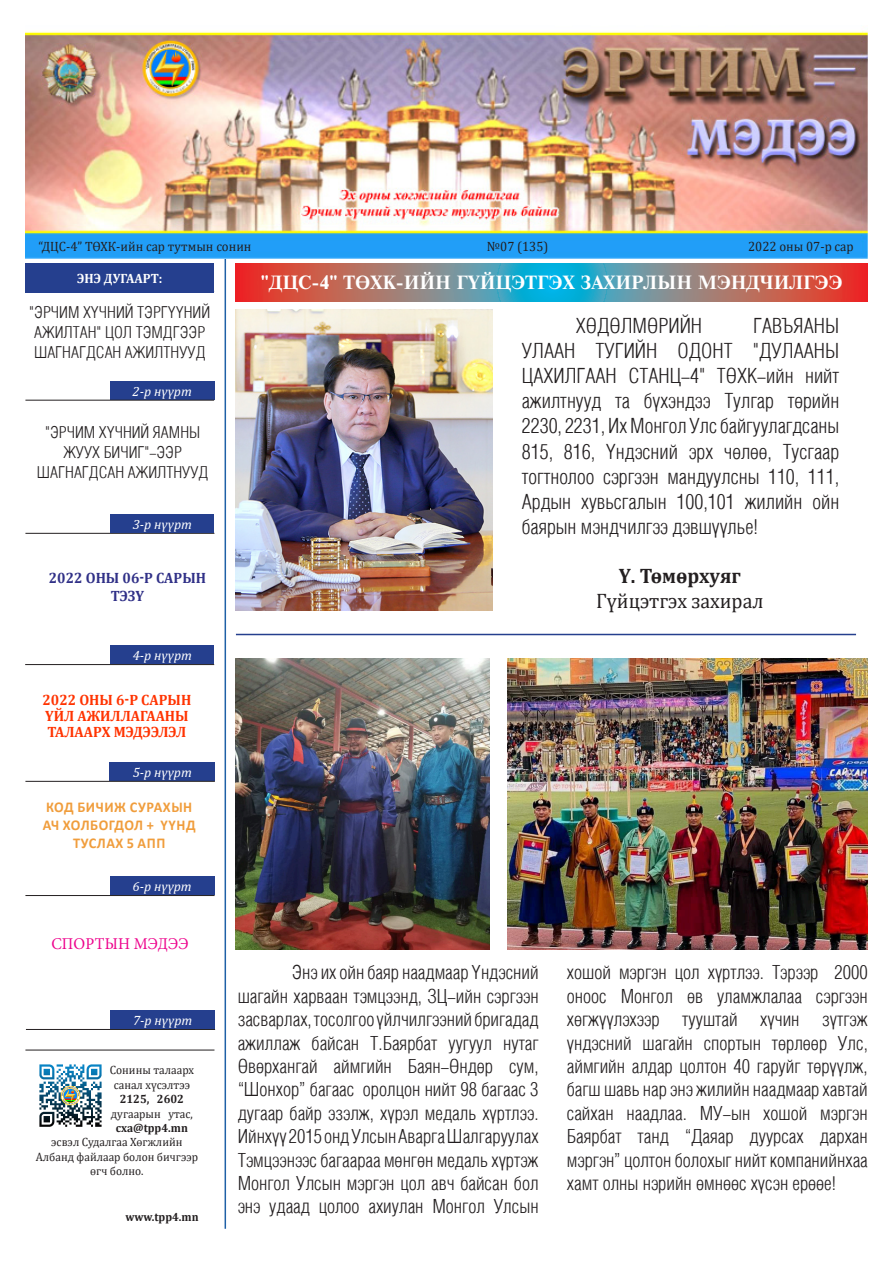
<style>
.page{position:relative;width:893px;height:1263px;background:#fff}
.page>*{position:absolute;margin:0;border:0;box-sizing:border-box;transform-origin:0 0}
.t1{font:21px/25.2px "Mogul Helios";color:#231f20;text-align:justify}
.t2{font:21px "Cambria";color:#231f20;scale:.95 1}
.t3{font:700 21px "Cambria";color:#231f20;scale:.95 1}
.t4{font:19.5px/23.4px "Mogul Helios";color:#231f20;text-align:justify}
.t5{font:700 18px "Mn Times";color:#fff}
.t6{font:16.5px/19.8px "Mogul Helios";color:#231f20}
.t7{font:16.5px "Minion Pro";letter-spacing:.01em;color:#ed028c;scale:.95 1}
.t8{font:700 15px/16.2px "Cambria";color:#f30;scale:.95 1}
.t9{font:700 15px/18px "Calibri";letter-spacing:.04em;color:#f09d3c;text-align:center;scale:.95 1}
.t10{font:700 15px/18px "Cambria";color:#303087;text-align:center;scale:.95 1}
.t11{font:13.5px "Cambria";color:#231f20;scale:.95 1}
.t12{font:italic 13.5px "Cambria";color:#fff}
.t13{font:700 13.5px "Cambria";color:#fff;scale:.95 1}
.t14{font:12px "Cambria";color:#231f20;scale:.95 1}
.t15{font:700 12px "Cambria";color:#231f20;scale:.95 1}
</style>
<div class="page">
<div style="left:110px;top:381px;width:104px;height:19px;background:#253f8e"></div>
<img style="left:39px;top:1064px;width:63px;height:63px">
<hr style="left:25px;top:1050px;width:189px;height:1px;background:#231f20">
<hr style="left:25px;top:400px;width:189px;height:1px;background:#231f20">
<hr style="left:25px;top:533px;width:189px;height:1px;background:#231f20">
<div style="left:110px;top:514px;width:104px;height:19px;background:#253f8e"></div>
<div style="left:25px;top:263px;width:189px;height:30px;background:#253f8e"></div>
<div style="left:110px;top:645px;width:104px;height:19px;background:#253f8e"></div>
<hr style="left:25px;top:664px;width:189px;height:1px;background:#231f20">
<hr style="left:25px;top:895px;width:190px;height:1px;background:#231f20">
<div style="left:110px;top:876px;width:105px;height:19px;background:#253f8e"></div>
<div style="left:110px;top:762px;width:105px;height:19px;background:#253f8e"></div>
<hr style="left:25px;top:781px;width:190px;height:1px;background:#231f20">
<hr style="left:26px;top:1029px;width:189px;height:1px;background:#231f20">
<div style="left:110px;top:1010px;width:105px;height:19px;background:#253f8e"></div>
<img style="left:236px;top:310px;width:256px;height:300px">
<svg style="left:236px;top:263px;width:631px;height:39px;background:#91797b"></svg>
<hr style="left:225px;top:248px;width:1px;height:981px;background:#1f60a6">
<hr style="left:236px;top:634px;width:620px;height:1px;background:#253f8e">
<img style="left:507px;top:659px;width:360px;height:290px">
<img style="left:235px;top:659px;width:255px;height:290px">
<img style="left:25px;top:31px;width:843px;height:228px">
<p class="t11" style="left:468px;top:237px;width:66px">№07 (135)</p>
<p class="t11" style="left:751px;top:237px;width:113px">2022 оны 07-р сар</p>
<p class="t11" style="left:39px;top:239px;width:226px">“ДЦС-4” ТӨХК-ийн сар тутмын сонин</p>
<p class="t11" style="left:487px;top:239px;width:66px">№07 (135)</p>
<p class="t11" style="left:748px;top:239px;width:113px">2022 оны 07-р сар</p>
<p class="t13" style="left:77px;top:269px;width:91px">ЭНЭ ДУГААРТ:</p>
<p class="t6" style="left:29px;top:302px;width:182px">"ЭРЧИМ ХҮЧНИЙ ТЭРГҮҮНИЙ<br>АЖИЛТАН" ЦОЛ ТЭМДГЭЭР<br>ШАГНАГДСАН АЖИЛТНУУД</p>
<p class="t12" style="left:133px;top:382px;width:61px">2-р нүүрт</p>
<p class="t6" style="left:37px;top:423px;width:173px;text-align:center">"ЭРЧИМ ХҮЧНИЙ ЯАМНЫ<br>ЖУУХ БИЧИГ"-ЭЭР<br>ШАГНАГДСАН АЖИЛТНУУД</p>
<p class="t12" style="left:133px;top:515px;width:61px">3-р нүүрт</p>
<p class="t10" style="left:49px;top:568px;width:167px">2022 ОНЫ 06-Р САРЫН<br>ТЭЗҮ</p>
<p class="t12" style="left:133px;top:646px;width:61px">4-р нүүрт</p>
<p class="t8" style="left:43px;top:691px;width:158px">2022 ОНЫ 6-Р САРЫН<br>ҮЙЛ АЖИЛЛАГААНЫ<br>ТАЛААРХ МЭДЭЭЛЭЛ</p>
<p class="t12" style="left:133px;top:763px;width:61px">5-р нүүрт</p>
<p class="t9" style="left:43px;top:798px;width:162px">КОД БИЧИЖ СУРАХЫН<br>АЧ ХОЛБОГДОЛ + ҮҮНД<br>ТУСЛАХ 5 АПП</p>
<p class="t12" style="left:133px;top:877px;width:61px">6-р нүүрт</p>
<p class="t7" style="left:51px;top:933px;width:146px">СПОРТЫН МЭДЭЭ</p>
<p class="t12" style="left:133px;top:1011px;width:61px">7-р нүүрт</p>
<p class="t14" style="left:110px;top:1063px;width:90px">Сонины талаарх</p>
<p class="t14" style="left:114px;top:1078px;width:82px">санал хүсэлтээ</p>
<p class="t15" style="left:120px;top:1091px;width:69px">2125, 2602</p>
<p class="t14" style="left:111px;top:1106px;width:88px">дугаарын утас,</p>
<p class="t15" style="left:116px;top:1119px;width:77px">cxa@tpp4.mn</p>
<p class="t14" style="left:51px;top:1135px;width:140px">эсвэл Судалгаа Хөгжлийн</p>
<p class="t14" style="left:36px;top:1150px;width:172px">Албанд файлаар болон бичгээр</p>
<p class="t14" style="left:90px;top:1164px;width:58px">өгч болно.</p>
<p class="t15" style="left:125px;top:1209px;width:79px">www.tpp4.mn</p>
<p class="t5" style="left:261px;top:271px;width:583px">"ДЦС-4" ТӨХК-ИЙН ГҮЙЦЭТГЭХ ЗАХИРЛЫН МЭНДЧИЛГЭЭ</p>
<p class="t1" style="left:576px;top:312px;width:128px">ХӨДӨЛМӨРИЙН</p>
<p class="t1" style="left:522px;top:312px;width:319px;text-indent:231px">ГАВЪЯАНЫ УЛААН ТУГИЙН ОДОНТ "ДУЛААНЫ ЦАХИЛГААН СТАНЦ-4" ТӨХК-ийн нийт ажилтнууд та бүхэндээ Тулгар төрийн 2230, 2231, Их Монгол Улс байгуулагдсаны 815, 816, Үндэсний эрх чөлөө, Тусгаар тогтнолоо сэргээн мандуулсны 110, 111, Ардын хувьсгалын 100,101 жилийн ойн баярын мэндчилгээ дэвшүүлье!</p>
<p class="t3" style="left:619px;top:561px;width:130px">Ү. Төмөрхуяг</p>
<p class="t2" style="left:596px;top:589px;width:178px">Гүйцэтгэх захирал</p>
<p class="t4" style="left:238px;top:961px;width:302px;text-indent:54px">Энэ их ойн баяр наадмаар Үндэсний шагайн харваан тэмцээнд, ЗЦ-ийн сэргээн засварлах, тосолгоо үйлчилгээний бригадад ажиллаж байсан Т.Баярбат уугуул нутаг Өвөрхангай аймгийн Баян-Өндөр сум, “Шонхор” багаас оролцон нийт 98 багаас 3 дугаар байр эзэлж, хүрэл медаль хүртлээ.<br>Ийнхүү 2015 онд Улсын Аварга Шалгаруулах Тэмцээнээс багаараа мөнгөн медаль хүртэж Монгол Улсын мэргэн цол авч байсан бол энэ удаад цолоо ахиулан Монгол Улсын</p>
<p class="t4" style="left:567px;top:961px;width:302px">хошой мэргэн цол хүртлээ. Тэрээр 2000 оноос Монгол өв уламжлалаа сэргээн хөгжүүлэхээр тууштай хүчин зүтгэж үндэсний шагайн спортын төрлөөр Улс, аймгийн алдар цолтон 40 гаруйг төрүүлж, багш шавь нар энэ жилийн наадмаар хавтай сайхан наадлаа. МУ-ын хошой мэргэн Баярбат танд “Даяар дуурсах дархан мэргэн” цолтон болохыг нийт компанийнхаа хамт олны нэрийн өмнөөс хүсэн ерөөе!</p>
</div>
